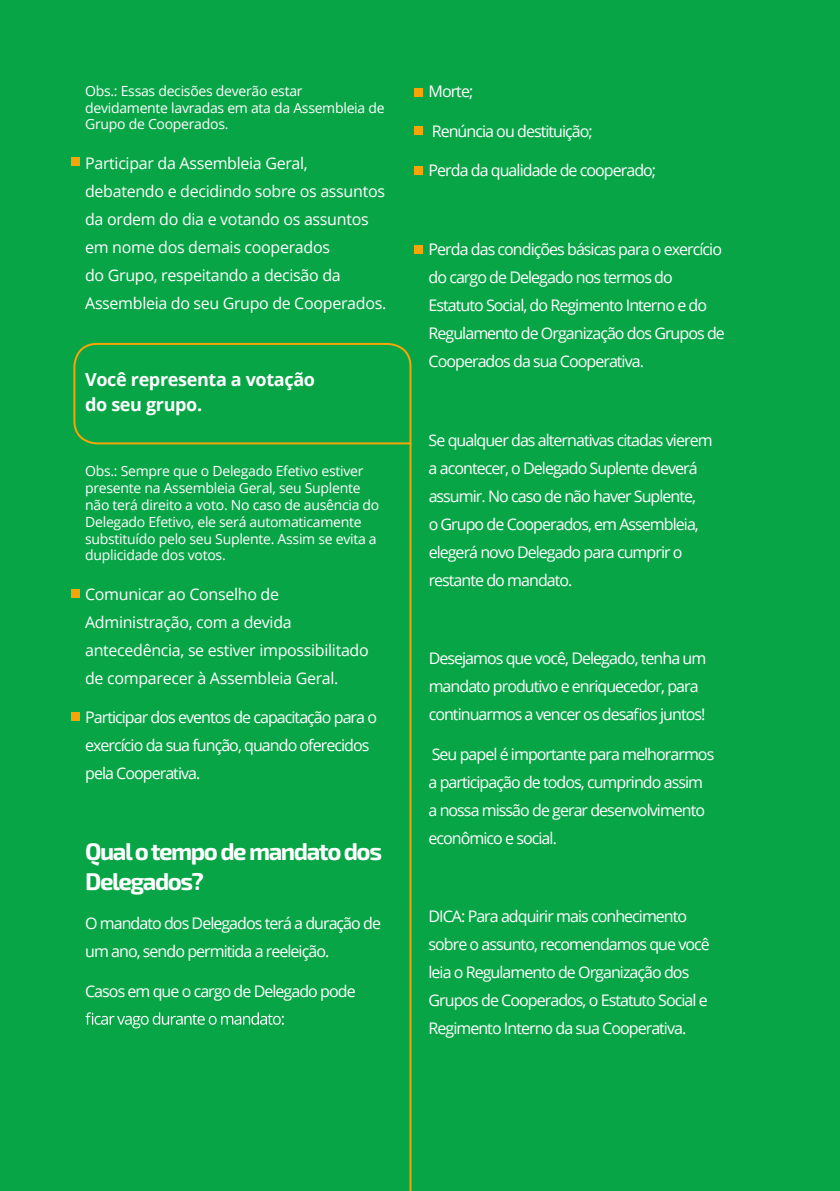
<style>
.page{position:relative;width:840px;height:1191px;background:#fff}
.page>*{position:absolute;margin:0;border:0;box-sizing:border-box;transform-origin:0 0}
.t1{font:700 24px/30px "Exo 2";letter-spacing:-.06em;color:#fff}
.t2{font:700 18px/25.4px "Open Sans";letter-spacing:-.02em;color:#fff}
.t3{font:16px/28px "Open Sans";letter-spacing:-.06em;color:#fff}
.t4{font:16px/28px "Open Sans";letter-spacing:-.02em;color:#fff}
.t5{font:14px/16.8px "Open Sans";letter-spacing:-.02em;color:#fff}
</style>
<div class="page">
<div style="left:0;top:0;width:839px;height:1191px;background:#08a547"></div>
<svg style="left:73px;top:342px;width:339px;height:103px"></svg>
<svg style="left:85px;top:1012px;width:198px;height:16px"></svg>
<svg style="left:633px;top:708px;width:8px;height:12px"></svg>
<div style="left:71px;top:157px;width:8px;height:8px;background:#f7a407"></div>
<div style="left:71px;top:589px;width:8px;height:8px;background:#f7a407"></div>
<div style="left:71px;top:712px;width:8px;height:9px;background:#f7a407"></div>
<div style="left:414px;top:88px;width:8px;height:8px;background:#f7a407"></div>
<div style="left:414px;top:126px;width:8px;height:8px;background:#f7a407"></div>
<div style="left:414px;top:166px;width:8px;height:8px;background:#f7a407"></div>
<div style="left:414px;top:245px;width:8px;height:8px;background:#f7a407"></div>
<hr style="left:409px;top:443px;width:2px;height:748px;background:#f7a407">
<p class="t5" style="left:85px;top:82px;width:301px">Obs.: Essas decisões deverão estar devidamente lavradas em ata da Assembleia de<br>Grupo de Cooperados.</p>
<p class="t4" style="left:85px;top:148px;width:302px">Participar da Assembleia Geral, debatendo e decidindo sobre os assuntos da ordem do dia e votando os assuntos em nome dos demais cooperados<br>do Grupo, respeitando a decisão da Assembleia do seu Grupo de Cooperados.</p>
<p class="t2" style="left:85px;top:366px;width:231px">Você representa a votação do seu grupo.</p>
<p class="t5" style="left:85px;top:462px;width:295px">Obs.: Sempre que o Delegado Efetivo estiver presente na Assembleia Geral, seu Suplente não terá direito a voto. No caso de ausência do Delegado Efetivo, ele será automaticamente substituído pelo seu Suplente. Assim se evita a duplicidade dos votos.</p>
<p class="t4" style="left:85px;top:579px;width:285px">Comunicar ao Conselho de<br>Administração, com a devida antecedência, se estiver impossibilitado de comparecer à Assembleia Geral.</p>
<p class="t3" style="left:85px;top:703px;width:293px">Participar dos eventos de capacitação para o exercício da sua função, quando oferecidos pela Cooperativa.</p>
<h1 class="t1" style="left:85px;top:837px;width:298px">Qualotempo de mandato dos<br>Delegados?</h1>
<p class="t3" style="left:85px;top:909px;width:297px">O mandato dos Delegados terá a duração de um ano, sendo permitida a reeleição.</p>
<p class="t3" style="left:85px;top:976px;width:272px">Casos em que o cargo de Delegado pode</p>
<p class="t3" style="left:428px;top:77px;width:46px">Morte;</p>
<p class="t3" style="left:431px;top:116px;width:162px">Renúncia ou destituição;</p>
<p class="t3" style="left:428px;top:156px;width:229px">Perda da qualidade de cooperado;</p>
<p class="t3" style="left:428px;top:234px;width:297px">Perda das condições básicas para o exercício do cargo de Delegado nos termos do Estatuto Social, do Regimento Interno e do Regulamento de Organização dos Grupos de Cooperados da sua Cooperativa.</p>
<p class="t3" style="left:428px;top:425px;width:285px">Se qualquer das alternativas citadas vierem a acontecer, o Delegado Suplente deverá assumir. No caso de não haver Suplente,<br>o Grupo de Cooperados, em Assembleia, elegerá novo Delegado para cumprir o restante do mandato.</p>
<p class="t3" style="left:428px;top:644px;width:279px">Desejamos que você, Delegado, tenha um mandato produtivo e enriquecedor, para continuarmos a vencer os desa os juntos!</p>
<p class="t3" style="left:428px;top:739px;width:287px">Seu papel é importante para melhorarmos a participação de todos, cumprindo assim a nossa missão de gerar desenvolvimento econômico e social.</p>
<p class="t3" style="left:428px;top:902px;width:283px">DICA: Para adquirir mais conhecimento sobre o assunto, recomendamos que você leia o Regulamento de Organização dos Grupos de Cooperados, o Estatuto Social e Regimento Interno da sua Cooperativa.</p>
</div>
